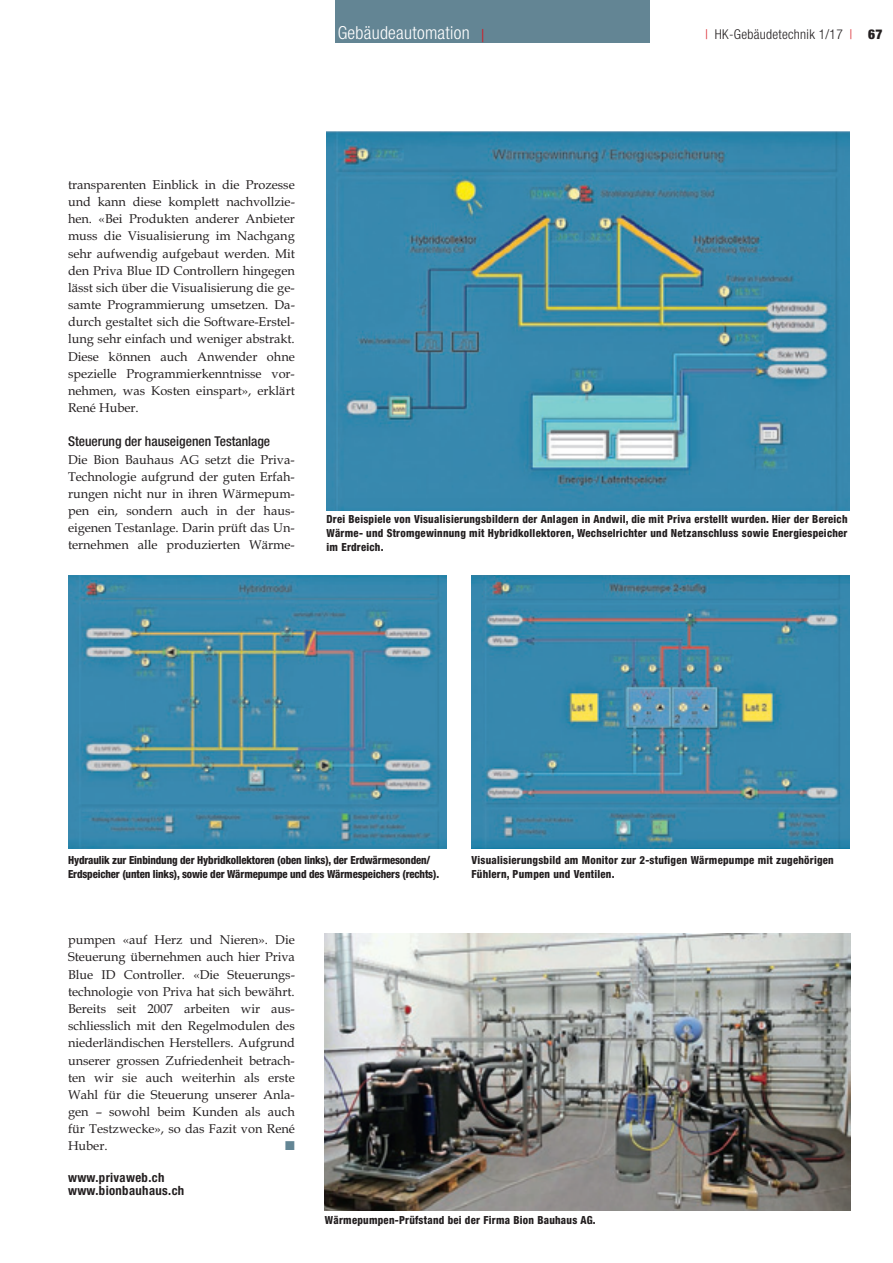
<style>
.page{position:relative;width:893px;height:1263px;background:#fff}
.page>*{position:absolute;margin:0;border:0;box-sizing:border-box;transform-origin:0 0}
.t1{font:300 condensed 18px "Helvetica Neue";letter-spacing:.015em;color:#fff}
.t2{font:13.5px "Helvetica Neue LT Std Med Cn Standard,Medium,normal 00";color:#231f20}
.t3{font:300 condensed 13.5px "Helvetica Neue";letter-spacing:.02em;color:#231f20}
.t4{font:12.75px/17.1px "Book Antiqua Standard,Normal,normal 00";letter-spacing:-.005em;color:#231f20;text-align:justify}
.t5{font:700 condensed 12.75px/13.5px "Helvetica Neue";letter-spacing:.03em;color:#231f20}
.t6{font:12.75px "Zapf Dingbats";color:#638594}
.t7{font:11.1px/13.5px "Helvetica Neue LT Std Med Cn Standard,750,normal 00";letter-spacing:.02em;color:#231f20;text-align:justify;scale:.96 1}
.t8{font:11.1px/13.5px "Helvetica Neue LT Std Med Cn Standard,750,normal 00";letter-spacing:-.01em;color:#231f20;scale:.96 1}
.s1{color:#d7171f}
.s2{font-weight:900}
</style>
<div class="page">
<div style="left:335px;top:0;width:314px;height:42px;background:#638594"></div>
<img style="left:327px;top:132px;width:523px;height:378px">
<img style="left:68px;top:575px;width:378px;height:273px">
<img style="left:471px;top:575px;width:379px;height:273px">
<img style="left:325px;top:934px;width:525px;height:276px">
<h1 class="t1" style="left:338px;top:22px;width:149px">Gebäudeautomation <span class="s1">|</span></h1>
<p class="t3" style="left:705px;top:27px;width:179px"><span class="s1">|</span> HK-Gebäudetechnik 1/17 <span class="s1">|</span> <span class="s2">67</span></p>
<p class="t4" style="left:68px;top:177px;width:228px">transparenten Einblick in die Prozesse und kann diese komplett nachvollzie&shy;hen. «Bei Produkten anderer Anbieter muss die Visualisierung im Nachgang sehr aufwendig aufgebaut werden. Mit den Priva Blue ID Controllern hingegen lässt sich über die Visualisierung die ge&shy;samte Programmierung umsetzen. Da&shy;durch gestaltet sich die Software-Erstel&shy;lung sehr einfach und weniger abstrakt.<br>Diese können auch Anwender ohne spezielle Programmierkenntnisse vor&shy;nehmen, was Kosten einspart», erklärt René Huber.</p>
<p class="t2" style="left:68px;top:434px;width:204px">Steuerung der hauseigenen Testanlage</p>
<p class="t4" style="left:68px;top:452px;width:228px">Die Bion Bauhaus AG setzt die Priva-Technologie aufgrund der guten Erfah&shy;rungen nicht nur in ihren Wärmepum&shy;pen ein, sondern auch in der haus&shy;eigenen Testanlage. Darin prüft das Un&shy;ternehmen alle produzierten Wärme-</p>
<p class="t7" style="left:327px;top:513px;width:544px">Drei Beispiele von Visualisierungsbildern der Anlagen in Andwil, die mit Priva erstellt wurden. Hier der Bereich Wärme- und Stromgewinnung mit Hybridkollektoren, Wechselrichter und Netzanschluss sowie Energiespeicher im Erdreich.</p>
<p class="t8" style="left:68px;top:853px;width:388px">Hydraulik zur Einbindung der Hybridkollektoren (oben links), der Erdwärmesonden/<br>Erdspeicher (unten links), sowie der Wärmepumpe und des Wärmespeichers (rechts).</p>
<p class="t7" style="left:471px;top:853px;width:379px">Visualisierungsbild am Monitor zur 2-stufigen Wärmepumpe mit zugehörigen<br>Fühlern, Pumpen und Ventilen.</p>
<p class="t4" style="left:68px;top:933px;width:228px">pumpen «auf Herz und Nieren». Die Steuerung übernehmen auch hier Priva Blue ID Controller. «Die Steuerungs&shy;technologie von Priva hat sich bewährt.<br>Bereits seit 2007 arbeiten wir aus&shy;schliesslich mit den Regelmodulen des niederländischen Herstellers. Aufgrund unserer grossen Zufriedenheit betrach&shy;ten wir sie auch weiterhin als erste Wahl für die Steuerung unserer Anla&shy;gen – sowohl beim Kunden als auch für Testzwecke», so das Fazit von René Huber.</p>
<p class="t6" style="left:285px;top:1140px;width:11px">■</p>
<p class="t5" style="left:68px;top:1170px;width:118px">www.privaweb.ch www.bionbauhaus.ch</p>
<p class="t7" style="left:325px;top:1213px;width:283px">Wärmepumpen-Prüfstand bei der Firma Bion Bauhaus AG.</p>
</div>
